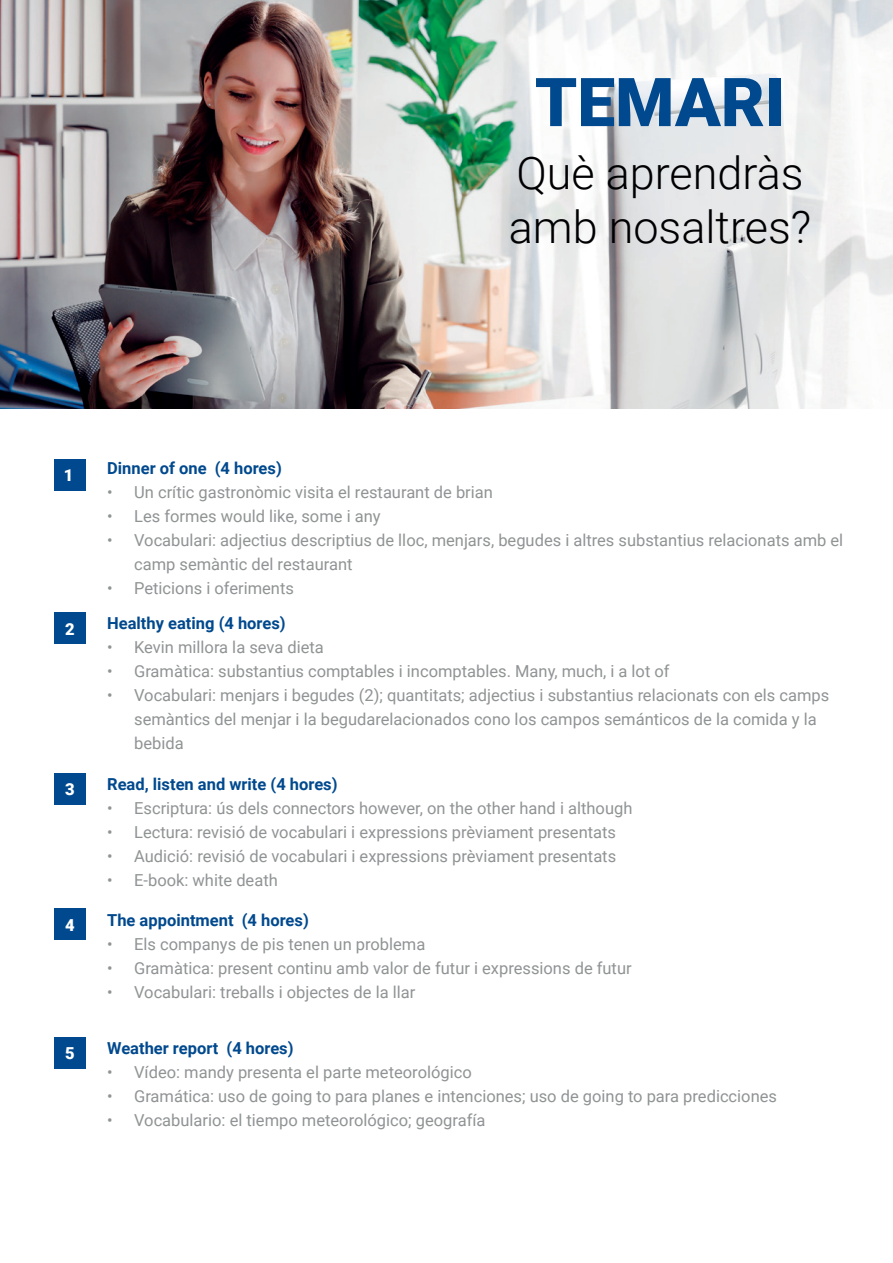
<style>
.page{position:relative;width:893px;height:1263px;background:#fff}
.page>*{position:absolute;margin:0;border:0;box-sizing:border-box;transform-origin:0 0}
.t1{font:900 67.5px "Roboto";color:#01498e}
.t2{font:300 45px/54px "Roboto";color:#000002}
.t3{font:16.5px/24px "Roboto";color:#909394}
.t4{font:700 16.5px "Roboto";color:#01498e}
.t5{font:900 16.5px "Roboto";color:#fff}
</style>
<div class="page">
<img style="left:0;top:0;width:893px;height:408px">
<div style="left:54px;top:459px;width:32px;height:32px;background:#01498e"></div>
<div style="left:54px;top:612px;width:32px;height:32px;background:#01498e"></div>
<div style="left:54px;top:773px;width:32px;height:31px;background:#01498e"></div>
<div style="left:54px;top:908px;width:32px;height:32px;background:#01498e"></div>
<div style="left:54px;top:1037px;width:32px;height:32px;background:#01498e"></div>
<h1 class="t1" style="left:535px;top:55px;width:252px">TEMARI</h1>
<h2 class="t2" style="left:509px;top:144px;width:304px">Què aprendràs amb nosaltres?</h2>
<p class="t5" style="left:64px;top:464px;width:11px">1</p>
<p class="t5" style="left:65px;top:617px;width:11px">2</p>
<p class="t5" style="left:65px;top:777px;width:11px">3</p>
<p class="t5" style="left:65px;top:913px;width:11px">4</p>
<p class="t5" style="left:65px;top:1042px;width:11px">5</p>
<p class="t4" style="left:107px;top:456px;width:176px">Dinner of one (4 hores)</p>
<p class="t3" style="left:107px;top:479px;width:387px">• Un crític gastronòmic visita el restaurant de brian</p>
<p class="t3" style="left:107px;top:503px;width:275px">• Les formes would like, some i any</p>
<p class="t3" style="left:134px;top:527px;width:711px;text-indent:-27px">• Vocabulari: adjectius descriptius de lloc, menjars, begudes i altres substantius relacionats amb el camp semàntic del restaurant</p>
<p class="t3" style="left:107px;top:575px;width:188px">• Peticions i oferiments</p>
<p class="t4" style="left:107px;top:612px;width:180px">Healthy eating (4 hores)</p>
<p class="t3" style="left:107px;top:635px;width:218px">• Kevin millora la seva dieta</p>
<p class="t3" style="left:107px;top:659px;width:564px">• Gramàtica: substantius comptables i incomptables. Many, much, i a lot of</p>
<p class="t3" style="left:134px;top:683px;width:697px;text-indent:-27px">• Vocabulari: menjars i begudes (2); quantitats; adjectius i substantius relacionats con els camps semàntics del menjar i la begudarelacionados cono los campos semánticos de la comida y la bebida</p>
<p class="t4" style="left:107px;top:772px;width:232px">Read, listen and write (4 hores)</p>
<p class="t3" style="left:107px;top:795px;width:527px">• Escriptura: ús dels connectors however, on the other hand i although</p>
<p class="t3" style="left:107px;top:819px;width:510px">• Lectura: revisió de vocabulari i expressions prèviament presentats</p>
<p class="t3" style="left:107px;top:843px;width:511px">• Audició: revisió de vocabulari i expressions prèviament presentats</p>
<p class="t3" style="left:107px;top:867px;width:172px">• E-book: white death</p>
<p class="t4" style="left:107px;top:908px;width:203px">The appointment (4 hores)</p>
<p class="t3" style="left:107px;top:931px;width:320px">• Els companys de pis tenen un problema</p>
<p class="t3" style="left:107px;top:955px;width:526px">• Gramàtica: present continu amb valor de futur i expressions de futur</p>
<p class="t3" style="left:107px;top:979px;width:310px">• Vocabulari: treballs i objectes de la llar</p>
<p class="t4" style="left:107px;top:1037px;width:188px">Weather report (4 hores)</p>
<p class="t3" style="left:107px;top:1060px;width:366px">• Vídeo: mandy presenta el parte meteorológico</p>
<p class="t3" style="left:107px;top:1084px;width:671px">• Gramática: uso de going to para planes e intenciones; uso de going to para predicciones</p>
<p class="t3" style="left:107px;top:1108px;width:380px">• Vocabulario: el tiempo meteorológico; geografía</p>
</div>
